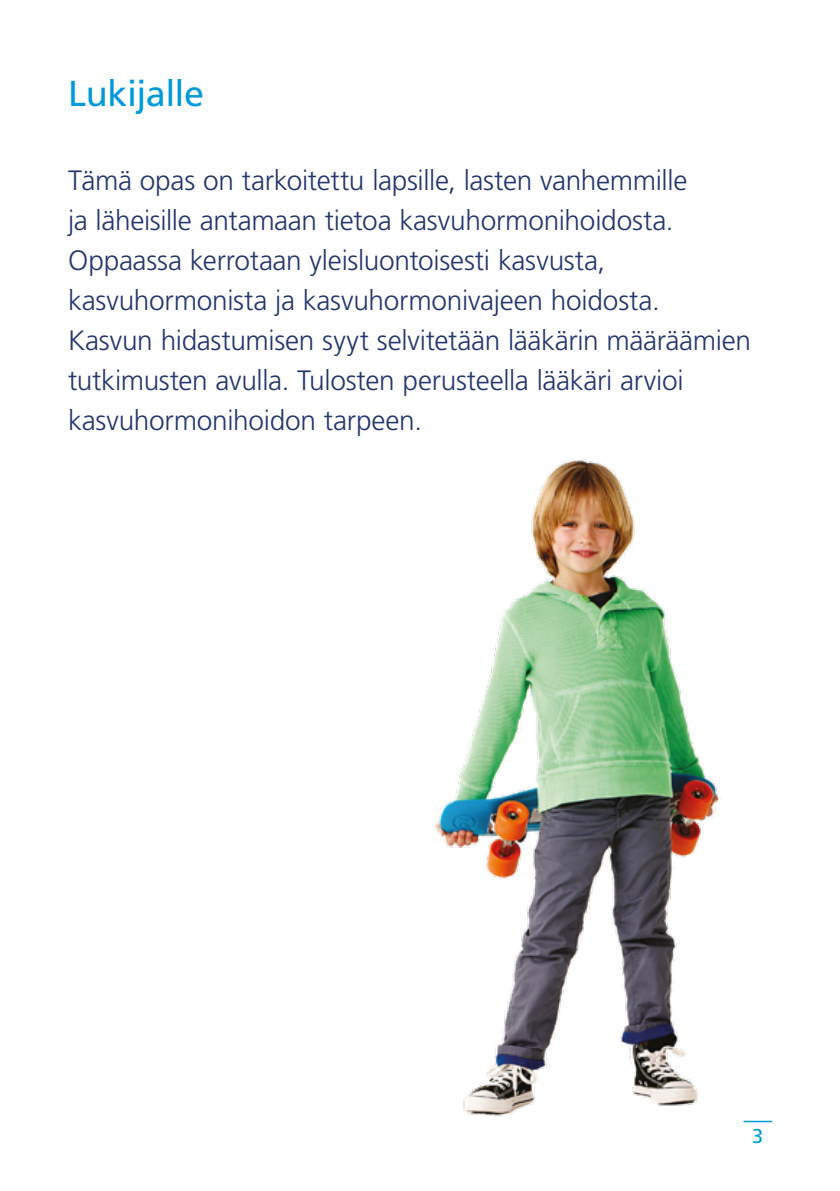
<style>
.page{position:relative;width:840px;height:1191px;background:#fff}
.page>*{position:absolute;margin:0;border:0;box-sizing:border-box;transform-origin:0 0}
.t1{font:36px "Frutiger LT Std";letter-spacing:-.015em;color:#009ad8}
.t2{font:300 28px/40px "Frutiger LT Std";letter-spacing:-.01em;color:#23366e}
.t3{font:20px "Frutiger LT Std";color:#009ad8}
</style>
<div class="page">
<hr style="left:743px;top:1120px;width:28px;height:2px;background:#009ad8">
<img style="left:435px;top:459px;width:284px;height:658px">
<p class="t1" style="left:68px;top:73px;width:138px">Lukijalle</p>
<p class="t2" style="left:68px;top:160px;width:684px">Tämä opas on tarkoitettu lapsille, lasten vanhemmille<br>ja läheisille antamaan tietoa kasvuhormonihoidosta.<br>Oppaassa kerrotaan yleisluontoisesti kasvusta, kasvuhormonista ja kasvuhormonivajeen hoidosta.<br>Kasvun hidastumisen syyt selvitetään lääkärin määräämien tutkimusten avulla. Tulosten perusteella lääkäri arvioi kasvuhormonihoidon tarpeen.</p>
<p class="t3" style="left:751px;top:1124px;width:13px">3</p>
</div>
